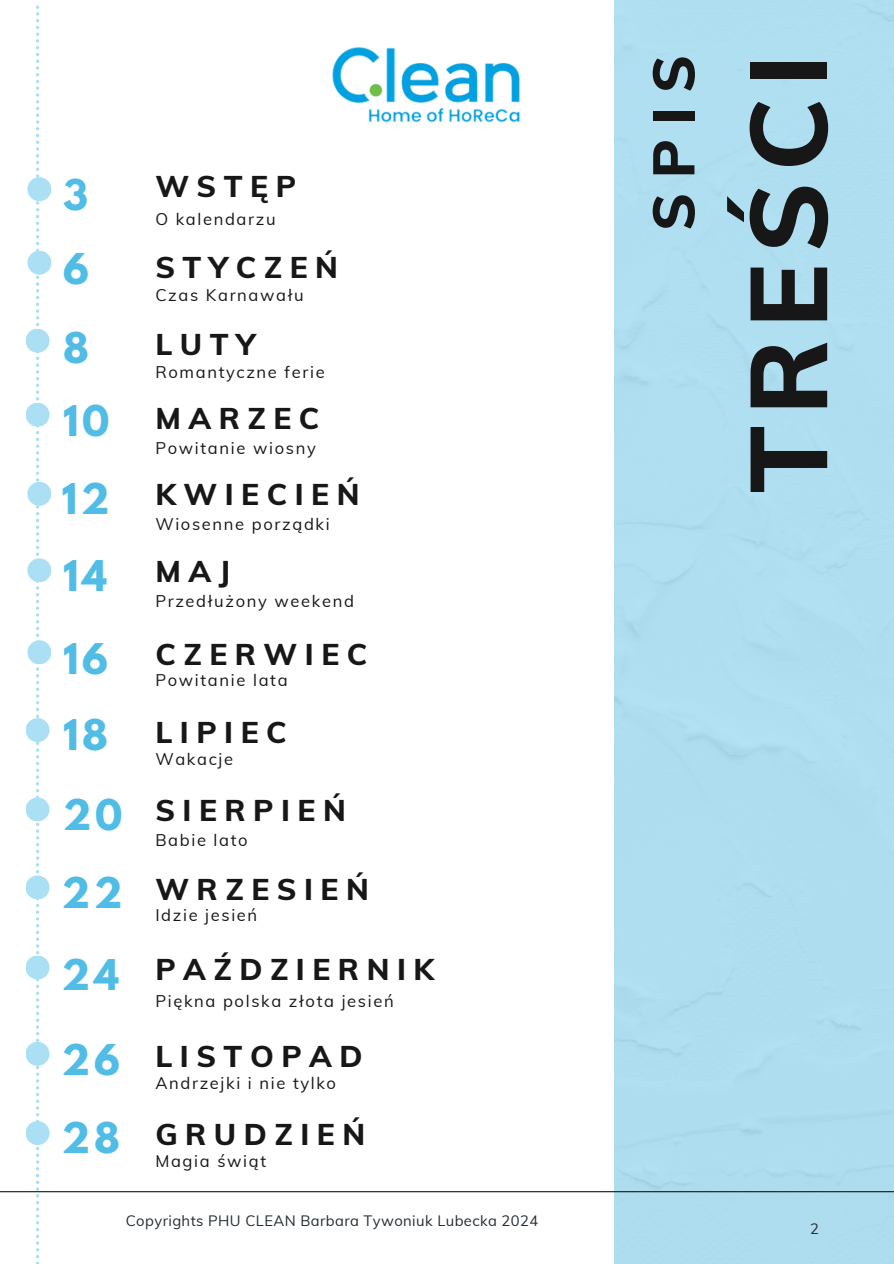
<style>
.page{position:relative;width:894px;height:1264px;background:#fff}
.page>*{position:absolute;margin:0;border:0;box-sizing:border-box;transform-origin:0 0}
.t1{font:800 107.55px "Muli";letter-spacing:.1em;color:#171717}
.t2{font:800 57.9px "Muli";color:#171717}
.t3{font:700 37.5px "League Spartan";letter-spacing:.1em;color:#51bde6}
.t4{font:800 30px "Muli";letter-spacing:.25em;color:#171717}
.t5{font:16.5px "Muli";letter-spacing:.1em;color:#171717}
.t6{font:14.7px "Muli";letter-spacing:.03em;color:#232c31}
</style>
<div class="page">
<svg style="left:36px;top:5px;width:3px;height:1258px"></svg>
<div style="left:27px;top:177px;width:24px;height:24px;background:#abe0f4;border-radius:50%"></div>
<div style="left:27px;top:251px;width:24px;height:24px;background:#abe0f4;border-radius:50%"></div>
<div style="left:26px;top:329px;width:24px;height:24px;background:#abe0f4;border-radius:50%"></div>
<div style="left:26px;top:402px;width:24px;height:24px;background:#abe0f4;border-radius:50%"></div>
<div style="left:27px;top:482px;width:24px;height:24px;background:#abe0f4;border-radius:50%"></div>
<div style="left:26px;top:875px;width:23px;height:24px;background:#abe0f4;border-radius:50%"></div>
<div style="left:26px;top:955px;width:23px;height:24px;background:#abe0f4;border-radius:50%"></div>
<hr style="left:0;top:1191px;width:893px;height:1px;background:#171717">
<img style="left:332px;top:47px;width:188px;height:76px">
<div style="left:27px;top:558px;width:24px;height:24px;background:#abe0f4;border-radius:50%"></div>
<div style="left:27px;top:640px;width:24px;height:24px;background:#abe0f4;border-radius:50%"></div>
<div style="left:26px;top:718px;width:24px;height:24px;background:#abe0f4;border-radius:50%"></div>
<div style="left:26px;top:797px;width:23px;height:24px;background:#abe0f4;border-radius:50%"></div>
<div style="left:26px;top:1041px;width:23px;height:24px;background:#abe0f4;border-radius:50%"></div>
<div style="left:26px;top:1121px;width:24px;height:23px;background:#abe0f4;border-radius:50%"></div>
<p class="t3" style="left:63px;top:176px;width:26px">3</p>
<p class="t3" style="left:63px;top:250px;width:27px">6</p>
<h3 class="t3" style="left:63px;top:329px;width:27px">8</h3>
<p class="t3" style="left:63px;top:402px;width:48px">10</p>
<h4 class="t3" style="left:62px;top:480px;width:49px">12</h4>
<p class="t3" style="left:63px;top:557px;width:46px">14</p>
<h4 class="t3" style="left:63px;top:640px;width:47px">16</h4>
<h3 class="t3" style="left:63px;top:716px;width:46px">18</h3>
<p class="t3" style="left:63px;top:796px;width:61px">20</p>
<h3 class="t3" style="left:62px;top:874px;width:62px">22</h3>
<p class="t3" style="left:62px;top:955px;width:58px">24</p>
<h4 class="t3" style="left:62px;top:1040px;width:59px">26</h4>
<h3 class="t3" style="left:62px;top:1119px;width:59px">28</h3>
<h4 class="t4" style="left:155px;top:167px;width:142px">WSTĘP</h4>
<h3 class="t5" style="left:155px;top:208px;width:122px">O kalendarzu</h3>
<p class="t4" style="left:155px;top:247px;width:184px">STYCZEŃ</p>
<h4 class="t5" style="left:155px;top:285px;width:150px">Czas Karnawału</h4>
<h3 class="t4" style="left:155px;top:324px;width:102px">LUTY</h3>
<p class="t5" style="left:155px;top:361px;width:171px">Romantyczne ferie</p>
<h4 class="t4" style="left:155px;top:399px;width:165px">MARZEC</h4>
<h3 class="t5" style="left:155px;top:437px;width:162px">Powitanie wiosny</h3>
<p class="t4" style="left:155px;top:475px;width:206px">KWIECIEŃ</p>
<h4 class="t5" style="left:155px;top:513px;width:176px">Wiosenne porządki</h4>
<h3 class="t4" style="left:155px;top:551px;width:76px">MAJ</h3>
<p class="t5" style="left:155px;top:590px;width:200px">Przedłużony weekend</p>
<h4 class="t4" style="left:155px;top:634px;width:213px">CZERWIEC</h4>
<h3 class="t5" style="left:155px;top:669px;width:134px">Powitanie lata</h3>
<p class="t4" style="left:155px;top:713px;width:133px">LIPIEC</p>
<p class="t5" style="left:155px;top:748px;width:79px">Wakacje</p>
<h4 class="t4" style="left:155px;top:790px;width:192px">SIERPIEŃ</h4>
<h4 class="t5" style="left:155px;top:829px;width:94px">Babie lato</h4>
<h3 class="t4" style="left:155px;top:869px;width:215px">WRZESIEŃ</h3>
<h3 class="t5" style="left:155px;top:904px;width:103px">Idzie jesień</h3>
<p class="t4" style="left:155px;top:950px;width:280px">PAŹDZIERNIK</p>
<p class="t5" style="left:155px;top:990px;width:240px">Piękna polska złota jesień</p>
<h4 class="t4" style="left:155px;top:1036px;width:209px">LISTOPAD</h4>
<h4 class="t5" style="left:155px;top:1072px;width:182px">Andrzejki i nie tylko</h4>
<h3 class="t4" style="left:155px;top:1114px;width:211px">GRUDZIEŃ</h3>
<h3 class="t5" style="left:155px;top:1150px;width:112px">Magia świąt</h3>
<p class="t2" style="left:636px;top:231px;width:177px;rotate:-90deg">SPIS</p>
<p class="t1" style="left:718px;top:493px;width:440px;rotate:-90deg">TREŚCI</p>
<h2 class="t6" style="left:126px;top:1210px;width:414px">Copyrights PHU CLEAN Barbara Tywoniuk Lubecka 2024</h2>
<h1 class="t6" style="left:809px;top:1219px;width:10px">2</h1>
</div>
